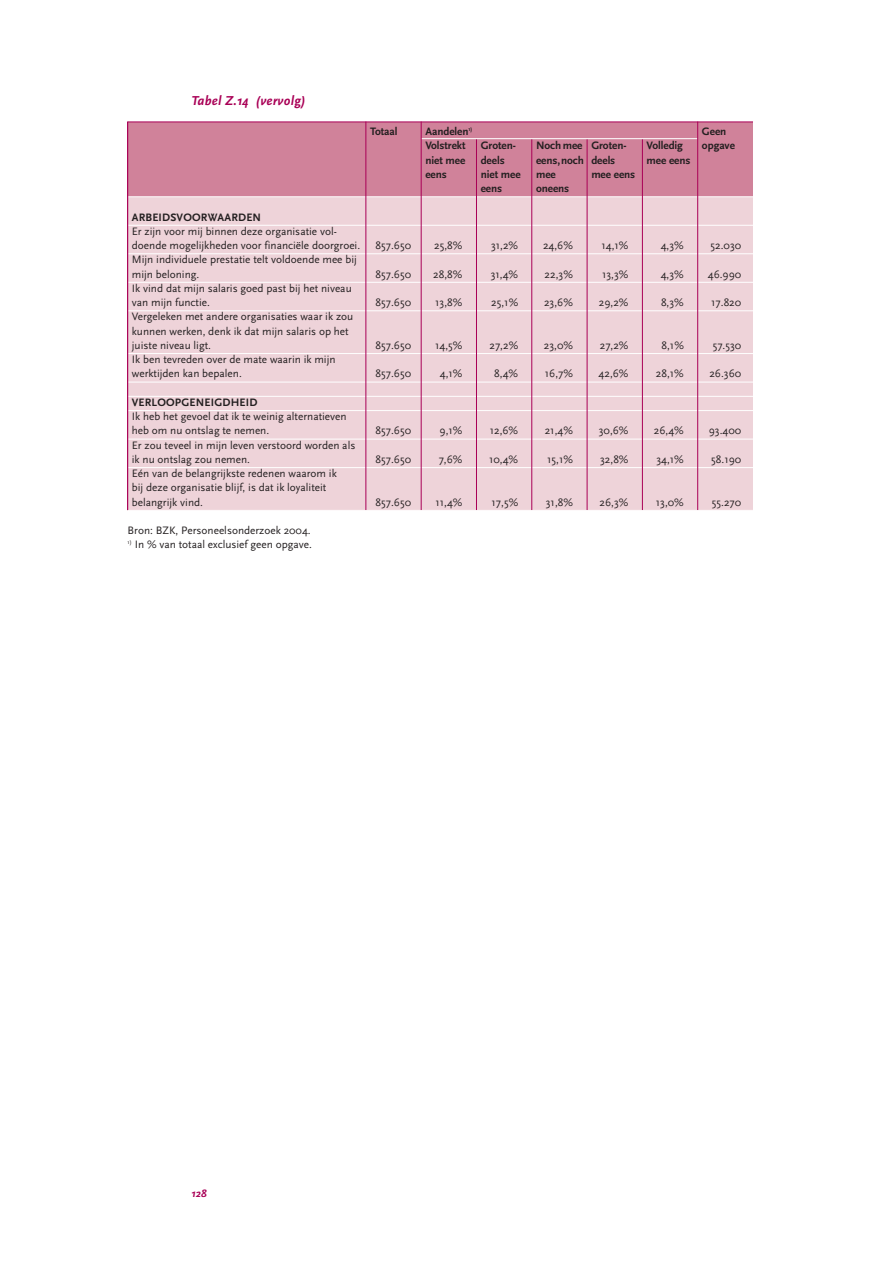
<style>
.page{position:relative;width:893px;height:1262px;background:#fff}
.page>*{position:absolute;margin:0;border:0;box-sizing:border-box;transform-origin:0 0}
.t1{font:italic 700 13.5px "Scala Sans";letter-spacing:.015em;color:#a90056}
.t2{font:11.25px/14.2px "Scala Sans";color:#231f20}
.t3{font:700 11.25px "Scala Sans";letter-spacing:-.005em;color:#231f20}
.t4{font:700 11.25px "Scala Sans";letter-spacing:.015em;color:#231f20}
.t5{font:italic 700 11.25px "Scala Sans";color:#a90056}
</style>
<div class="page">
<div style="left:128px;top:122px;width:625px;height:74px;background:#d0829a"></div>
<div style="left:128px;top:197px;width:625px;height:313px;background:#eed3d9"></div>
<hr style="left:128px;top:122px;width:625px;height:1px;background:#a90056">
<hr style="left:421px;top:138px;width:276px;height:1px;background:#fff">
<hr style="left:128px;top:225px;width:625px;height:1px;background:#fff">
<hr style="left:128px;top:253px;width:625px;height:1px;background:#fff">
<hr style="left:128px;top:282px;width:625px;height:1px;background:#fff">
<hr style="left:128px;top:310px;width:625px;height:1px;background:#fff">
<hr style="left:128px;top:353px;width:625px;height:1px;background:#fff">
<hr style="left:128px;top:382px;width:625px;height:1px;background:#fff">
<hr style="left:128px;top:396px;width:625px;height:1px;background:#fff">
<hr style="left:128px;top:410px;width:625px;height:1px;background:#fff">
<hr style="left:128px;top:439px;width:625px;height:1px;background:#fff">
<hr style="left:128px;top:467px;width:625px;height:1px;background:#fff">
<hr style="left:365px;top:122px;width:1px;height:388px;background:#a90056">
<hr style="left:421px;top:122px;width:1px;height:388px;background:#a90056">
<hr style="left:476px;top:139px;width:1px;height:371px;background:#a90056">
<hr style="left:531px;top:139px;width:1px;height:371px;background:#a90056">
<hr style="left:586px;top:139px;width:1px;height:371px;background:#a90056">
<hr style="left:642px;top:139px;width:1px;height:371px;background:#a90056">
<hr style="left:697px;top:122px;width:1px;height:388px;background:#a90056">
<hr style="left:127px;top:122px;width:1px;height:388px;background:#a90056">
<p class="t1" style="left:191px;top:95px;width:115px">Tabel Z.14 (vervolg)</p>
<p class="t4" style="left:132px;top:212px;width:131px">ARBEIDSVOORWAARDEN</p>
<p class="t2" style="left:132px;top:225px;width:230px">Er zijn voor mij binnen deze organisatie vol&shy;doende mogelijkheden voor financiële doorgroei.</p>
<p class="t2" style="left:132px;top:253px;width:226px">Mijn individuele prestatie telt voldoende mee bij mijn beloning.</p>
<p class="t2" style="left:132px;top:282px;width:221px">Ik vind dat mijn salaris goed past bij het niveau van mijn functie.</p>
<p class="t2" style="left:132px;top:310px;width:223px">Vergeleken met andere organisaties waar ik zou kunnen werken, denk ik dat mijn salaris op het juiste niveau ligt.</p>
<p class="t2" style="left:132px;top:353px;width:205px">Ik ben tevreden over de mate waarin ik mijn werktijden kan bepalen.</p>
<p class="t4" style="left:132px;top:398px;width:127px">VERLOOPGENEIGDHEID</p>
<p class="t2" style="left:132px;top:410px;width:216px">Ik heb het gevoel dat ik te weinig alternatieven heb om nu ontslag te nemen.</p>
<p class="t2" style="left:132px;top:439px;width:225px">Er zou teveel in mijn leven verstoord worden als ik nu ontslag zou nemen.</p>
<p class="t2" style="left:132px;top:467px;width:206px">Eén van de belangrijkste redenen waarom ik bij deze organisatie blijf, is dat ik loyaliteit belangrijk vind.</p>
<p class="t2" style="left:128px;top:524px;width:185px">Bron: BZK, Personeelsonderzoek 2004.</p>
<p class="t2" style="left:128px;top:538px;width:186px"><sup>1)</sup> In % van totaal exclusief geen opgave.</p>
<p class="t3" style="left:370px;top:127px;width:29px">Totaal</p>
<p class="t3" style="left:425px;top:127px;width:48px">Aandelen<sup>1)</sup></p>
<p class="t3" style="left:702px;top:127px;width:26px">Geen</p>
<p class="t3" style="left:425px;top:141px;width:42px">Volstrekt</p>
<p class="t3" style="left:480px;top:141px;width:37px">Groten-</p>
<p class="t3" style="left:536px;top:141px;width:92px">Nochmee Groten-</p>
<p class="t3" style="left:646px;top:141px;width:38px">Volledig</p>
<p class="t3" style="left:702px;top:141px;width:35px">opgave</p>
<p class="t3" style="left:425px;top:155px;width:41px">niet mee</p>
<p class="t3" style="left:480px;top:155px;width:25px">deels</p>
<p class="t3" style="left:536px;top:155px;width:81px">eens,noch deels</p>
<p class="t3" style="left:646px;top:155px;width:45px">mee eens</p>
<p class="t3" style="left:425px;top:170px;width:23px">eens</p>
<p class="t3" style="left:480px;top:170px;width:41px">niet mee</p>
<p class="t3" style="left:536px;top:170px;width:21px">mee</p>
<p class="t3" style="left:591px;top:170px;width:45px">mee eens</p>
<p class="t3" style="left:480px;top:184px;width:23px">eens</p>
<p class="t3" style="left:536px;top:184px;width:35px">oneens</p>
<p class="t2" style="left:375px;top:239px;width:37px">857.650</p>
<p class="t2" style="left:434px;top:239px;width:30px">25,8%</p>
<p class="t2" style="left:491px;top:239px;width:29px">31,2%</p>
<p class="t2" style="left:543px;top:239px;width:31px">24,6%</p>
<p class="t2" style="left:601px;top:239px;width:29px">14,1%</p>
<p class="t2" style="left:660px;top:239px;width:25px">4,3%</p>
<p class="t2" style="left:710px;top:239px;width:32px">52.030</p>
<p class="t2" style="left:375px;top:268px;width:37px">857.650</p>
<p class="t2" style="left:433px;top:268px;width:31px">28,8%</p>
<p class="t2" style="left:490px;top:268px;width:29px">31,4%</p>
<p class="t2" style="left:544px;top:268px;width:30px">22,3%</p>
<p class="t2" style="left:602px;top:268px;width:28px">13,3%</p>
<p class="t2" style="left:660px;top:268px;width:25px">4,3%</p>
<p class="t2" style="left:707px;top:268px;width:35px">46.990</p>
<p class="t2" style="left:375px;top:296px;width:37px">857.650</p>
<p class="t2" style="left:435px;top:296px;width:29px">13,8%</p>
<p class="t2" style="left:491px;top:296px;width:28px">25,1%</p>
<p class="t2" style="left:544px;top:296px;width:30px">23,6%</p>
<p class="t2" style="left:599px;top:296px;width:31px">29,2%</p>
<p class="t2" style="left:661px;top:296px;width:24px">8,3%</p>
<p class="t2" style="left:711px;top:296px;width:32px">17.820</p>
<p class="t2" style="left:375px;top:339px;width:37px">857.650</p>
<p class="t2" style="left:435px;top:339px;width:29px">14,5%</p>
<p class="t2" style="left:489px;top:339px;width:30px">27,2%</p>
<p class="t2" style="left:544px;top:339px;width:31px">23,0%</p>
<p class="t2" style="left:599px;top:339px;width:30px">27,2%</p>
<p class="t2" style="left:661px;top:339px;width:24px">8,1%</p>
<p class="t2" style="left:712px;top:339px;width:30px">57.530</p>
<p class="t2" style="left:375px;top:367px;width:37px">857.650</p>
<p class="t2" style="left:440px;top:367px;width:24px">4,1%</p>
<p class="t2" style="left:494px;top:367px;width:25px">8,4%</p>
<p class="t2" style="left:545px;top:367px;width:30px">16,7%</p>
<p class="t2" style="left:598px;top:367px;width:31px">42,6%</p>
<p class="t2" style="left:656px;top:367px;width:29px">28,1%</p>
<p class="t2" style="left:709px;top:367px;width:33px">26.360</p>
<p class="t2" style="left:375px;top:424px;width:37px">857.650</p>
<p class="t2" style="left:439px;top:424px;width:24px">9,1%</p>
<p class="t2" style="left:489px;top:424px;width:30px">12,6%</p>
<p class="t2" style="left:544px;top:424px;width:30px">21,4%</p>
<p class="t2" style="left:598px;top:424px;width:31px">30,6%</p>
<p class="t2" style="left:654px;top:424px;width:31px">26,4%</p>
<p class="t2" style="left:708px;top:424px;width:34px">93.400</p>
<p class="t2" style="left:375px;top:453px;width:37px">857.650</p>
<p class="t2" style="left:439px;top:453px;width:25px">7,6%</p>
<p class="t2" style="left:489px;top:453px;width:31px">10,4%</p>
<p class="t2" style="left:547px;top:453px;width:27px">15,1%</p>
<p class="t2" style="left:600px;top:453px;width:30px">32,8%</p>
<p class="t2" style="left:656px;top:453px;width:29px">34,1%</p>
<p class="t2" style="left:711px;top:453px;width:31px">58.190</p>
<p class="t2" style="left:375px;top:496px;width:37px">857.650</p>
<p class="t2" style="left:435px;top:496px;width:29px">11,4%</p>
<p class="t2" style="left:491px;top:496px;width:28px">17,5%</p>
<p class="t2" style="left:545px;top:496px;width:29px">31,8%</p>
<p class="t2" style="left:599px;top:496px;width:30px">26,3%</p>
<p class="t2" style="left:655px;top:496px;width:30px">13,0%</p>
<p class="t2" style="left:712px;top:496px;width:31px">55.270</p>
<p class="t5" style="left:191px;top:1189px;width:16px">128</p>
</div>
